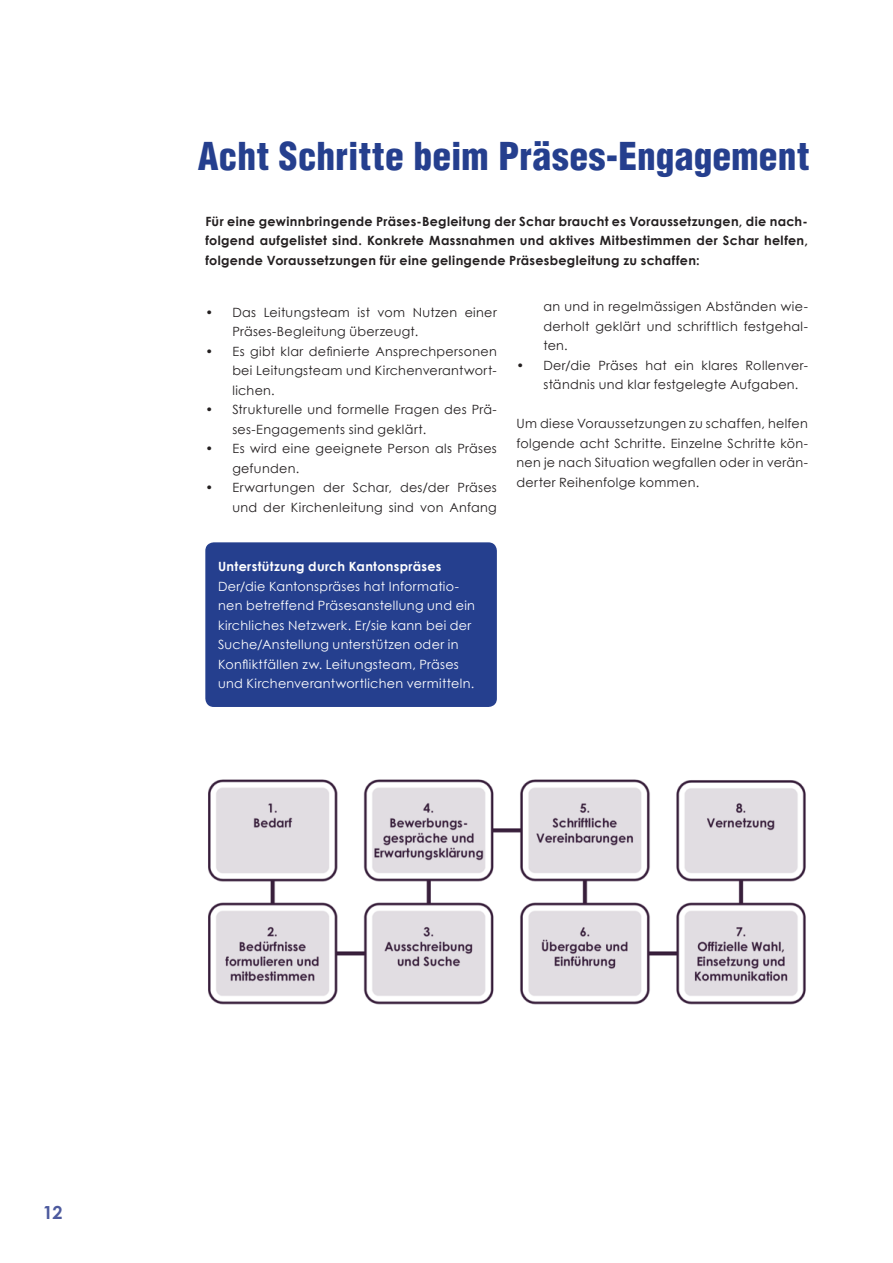
<style>
.page{position:relative;width:893px;height:1263px;background:#fff}
.page>*{position:absolute;margin:0;border:0;box-sizing:border-box;transform-origin:0 0}
.t1{font:900 condensed 37.5px "Helvetica LT Std";letter-spacing:.005em;color:#253f8e}
.t2{font:700 18px "Century Gothic";color:#4d5a9e}
.t3{font:12.75px/19.5px "Century Gothic";letter-spacing:.025em;color:#231f20}
.t4{font:700 12.75px/19.5px "Century Gothic";letter-spacing:.025em;color:#231f20;text-align:justify}
.t5{font:12.75px/19.5px "Century Gothic";letter-spacing:.025em;color:#fff}
.t6{font:700 12.75px "Century Gothic";letter-spacing:.025em;color:#fff}
</style>
<div class="page">
<img style="left:208px;top:779px;width:598px;height:226px">
<div style="left:205px;top:542px;width:292px;height:165px;background:#253f8e;border-radius:9px"></div>
<h1 class="t1" style="left:198px;top:133px;width:613px">Acht Schritte beim Präses-Engagement</h1>
<p class="t4" style="left:205px;top:211px;width:604px">Für eine gewinnbringende Präses-Begleitung der Schar braucht es Voraussetzungen, die nach&shy;folgend aufgelistet sind. Konkrete Massnahmen und aktives Mitbestimmen der Schar helfen, folgende Voraussetzungen für eine gelingende Präsesbegleitung zu schaffen:</p>
<p class="t3" style="left:232px;top:302px;width:266px;text-indent:-27px">• Das Leitungsteam ist vom Nutzen einer<br>Präses-Begleitung überzeugt.</p>
<p class="t3" style="left:232px;top:341px;width:266px;text-align:justify;text-indent:-27px">• Es gibt klar definierte Ansprechpersonen bei Leitungsteam und Kirchenverantwort&shy;lichen.</p>
<p class="t3" style="left:232px;top:399px;width:266px;text-indent:-27px">• Strukturelle und formelle Fragen des Prä&shy;ses-Engagements sind geklärt.</p>
<p class="t3" style="left:232px;top:438px;width:266px;text-indent:-27px">• Es wird eine geeignete Person als Präses gefunden.</p>
<p class="t3" style="left:205px;top:477px;width:293px;text-align:right">• Erwartungen der Schar, des/der Präses und der Kirchenleitung sind von Anfang</p>
<p class="t3" style="left:543px;top:296px;width:266px;text-align:justify">an und in regelmässigen Abständen wie&shy;derholt geklärt und schriftlich festgehal&shy;ten.</p>
<p class="t3" style="left:543px;top:355px;width:266px;text-indent:-27px">• Der/die Präses hat ein klares Rollenver&shy;ständnis und klar festgelegte Aufgaben.</p>
<p class="t3" style="left:516px;top:413px;width:293px;text-align:justify">Um diese Voraussetzungen zu schaffen, helfen folgende acht Schritte. Einzelne Schritte kön&shy;nen je nach Situation wegfallen oder in verän&shy;derter Reihenfolge kommen.</p>
<p class="t6" style="left:218px;top:559px;width:225px">Unterstützung durch Kantonspräses</p>
<p class="t5" style="left:218px;top:576px;width:258px">Der/die Kantonspräses hat Informatio&shy;nen betreffend Präsesanstellung und ein kirchliches Netzwerk. Er/sie kann bei der Suche/Anstellung unterstützen oder in Konfliktfällen zw. Leitungsteam, Präses und Kirchenverantwortlichen vermitteln.</p>
<h2 class="t2" style="left:43px;top:1201px;width:22px">12</h2>
</div>
